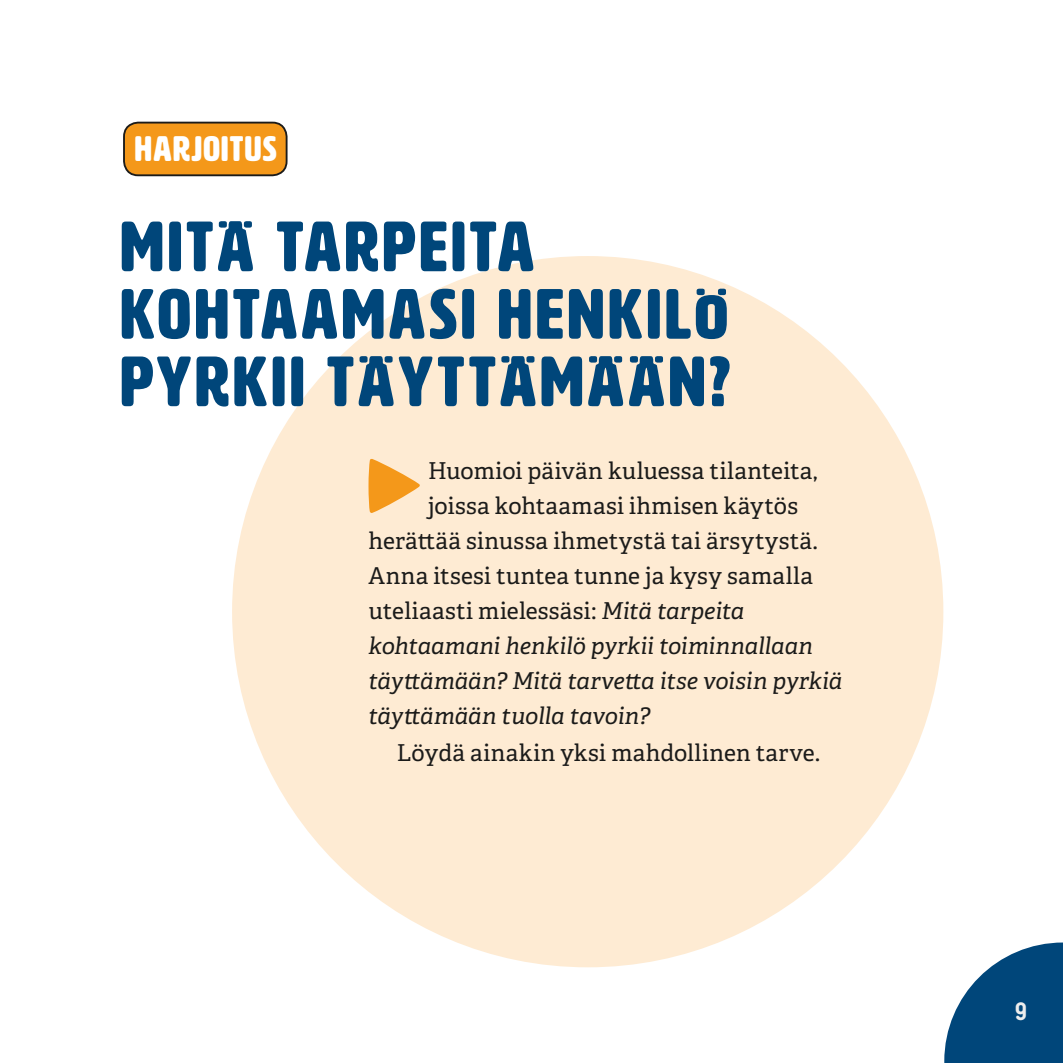
<style>
.page{position:relative;width:1063px;height:1063px;background:#fff}
.page>*{position:absolute;margin:0;border:0;box-sizing:border-box;transform-origin:0 0}
.t1{font:70px/67.5px "HWT Artz";letter-spacing:.055em;color:#00467a}
.t2{font:35px "HWT Artz";letter-spacing:.04em;color:#fff}
.t3{font:700 25px "Decima Round A";color:#ededed}
.t4{font:23.25px "Adelle PE";letter-spacing:.01em;color:#1b1b1a}
.t5{font:italic 23.25px "Adelle PE";letter-spacing:-.005em;color:#1b1b1a}
.s1{font-style:italic}
</style>
<div class="page">
<svg style="left:944px;top:943px;width:119px;height:120px"></svg>
<div style="left:232px;top:256px;width:711px;height:711px;background:#feebd3;border-radius:50%"></div>
<svg style="left:369px;top:458px;width:51px;height:55px"></svg>
<div style="left:124px;top:123px;width:163px;height:52px;background:#f4981a;border-radius:14px"></div>
<div style="left:123px;top:122px;width:165px;height:54px;border:2px solid #1b1b1a;border-radius:14px"></div>
<h2 class="t2" style="left:135px;top:131px;width:143px">HARJOITUS</h2>
<h1 class="t1" style="left:120px;top:214px;width:611px">MITÄ TARPEITA<br>KOHTAAMASI HENKILÖ<br>PYRKII TÄYTTÄMÄÄN?</h1>
<p class="t4" style="left:428px;top:454px;width:391px">Huomioi päivän kuluessa tilanteita,</p>
<p class="t4" style="left:428px;top:489px;width:371px">joissa kohtaamasi ihmisen käytös</p>
<p class="t4" style="left:368px;top:524px;width:451px">herättää sinussa ihmetystä tai ärsytystä.</p>
<p class="t4" style="left:368px;top:559px;width:446px">Anna itsesi tuntea tunne ja kysy samalla</p>
<p class="t4" style="left:368px;top:594px;width:377px">uteliaasti mielessäsi: <span class="s1">Mitä tarpeita</span></p>
<p class="t5" style="left:368px;top:629px;width:446px">kohtaamani henkilö pyrkii toiminnallaan</p>
<p class="t5" style="left:368px;top:664px;width:475px">täyttämään? Mitä tarvetta itse voisin pyrkiä</p>
<p class="t5" style="left:368px;top:699px;width:283px">täyttämään tuolla tavoin?</p>
<p class="t4" style="left:397px;top:736px;width:425px">Löydä ainakin yksi mahdollinen tarve.</p>
<p class="t3" style="left:1014px;top:997px;width:15px">9</p>
</div>
